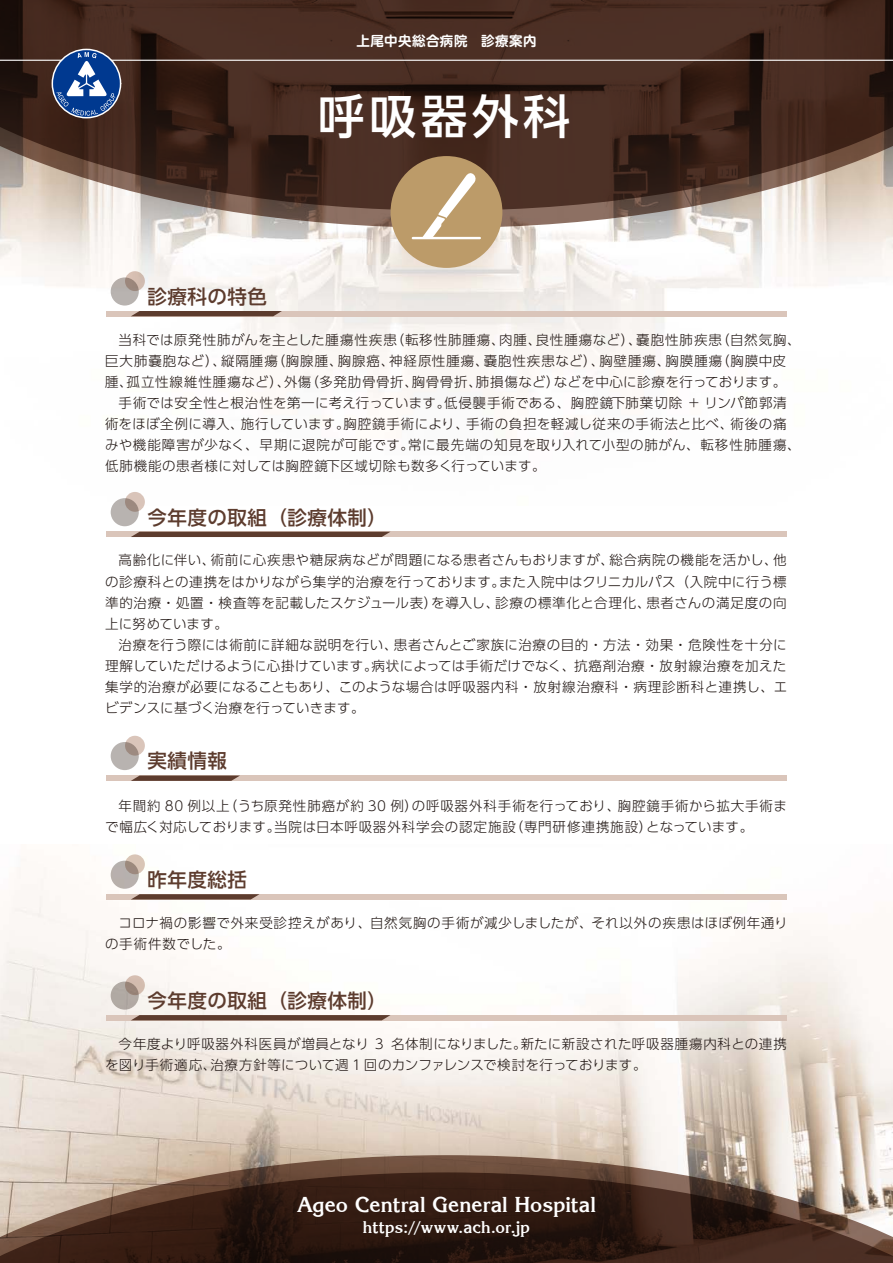
<style>
.page{position:relative;width:893px;height:1263px;background:#fff}
.page>*{position:absolute;margin:0;border:0;box-sizing:border-box;transform-origin:0 0}
.t1{font:500 46.65px "UD Shin Go Pro";letter-spacing:.1em;color:#fff}
.t2{font:700 21px "Korinna";letter-spacing:-.005em;color:#fff}
.t3{font:500 19.5px "UD Shin Go Pro";letter-spacing:.025em;color:#5d3c2e}
.t4{font:700 16.5px "Korinna";color:#fff}
.t5{font:300 13.5px/21px "UD Shin Go Pro";letter-spacing:.045em;color:#221815}
.t6{font:700 13.5px "Shin M Go Pro De";letter-spacing:.035em;color:#fff}
</style>
<div class="page">
<img style="left:0;top:228px;width:893px;height:276px">
<img style="left:0;top:858px;width:893px;height:297px">
<svg style="left:0;top:211px;width:893px;height:17px"></svg>
<svg style="left:0;top:0;width:893px;height:211px;background:#4f362c"></svg>
<svg style="left:0;top:1155px;width:893px;height:17px;background:#b29e8e"></svg>
<svg style="left:0;top:1172px;width:893px;height:91px;background:#503b30"></svg>
<div style="left:111px;top:277px;width:28px;height:29px;background:#b8b3b0;border-radius:50%"></div>
<svg style="left:125px;top:271px;width:20px;height:20px"></svg>
<div style="left:106px;top:311px;width:681px;height:5px;background:#dac5ba"></div>
<svg style="left:131px;top:311px;width:151px;height:5px"></svg>
<div style="left:111px;top:498px;width:28px;height:28px;background:#b8b3b0;border-radius:50%"></div>
<svg style="left:125px;top:492px;width:20px;height:20px"></svg>
<div style="left:106px;top:532px;width:681px;height:5px;background:#dac5ba"></div>
<hr style="left:0;top:60px;width:893px;height:1px;background:#fff">
<svg style="left:52px;top:22px;width:67px;height:135px;background:#434459"></svg>
<svg style="left:131px;top:532px;width:259px;height:5px"></svg>
<div style="left:391px;top:156px;width:111px;height:112px;background:#bc9b69;border-radius:50%"></div>
<svg style="left:422px;top:173px;width:55px;height:64px"></svg>
<hr style="left:413px;top:237px;width:67px;height:2px;background:#fff">
<div style="left:111px;top:742px;width:28px;height:28px;background:#b8b3b0;border-radius:50%"></div>
<svg style="left:125px;top:736px;width:20px;height:20px"></svg>
<div style="left:106px;top:775px;width:681px;height:6px;background:#dac5ba"></div>
<div style="left:111px;top:861px;width:28px;height:28px;background:#b8b3b0;border-radius:50%"></div>
<svg style="left:125px;top:854px;width:20px;height:20px"></svg>
<div style="left:106px;top:894px;width:681px;height:5px;background:#dac5ba"></div>
<div style="left:111px;top:981px;width:28px;height:29px;background:#b1a9a4;border-radius:50%"></div>
<svg style="left:125px;top:975px;width:20px;height:20px"></svg>
<div style="left:106px;top:1015px;width:681px;height:5px;background:#dac5ba"></div>
<svg style="left:131px;top:775px;width:109px;height:6px"></svg>
<svg style="left:132px;top:894px;width:127px;height:5px"></svg>
<svg style="left:131px;top:1015px;width:259px;height:5px"></svg>
<p class="t6" style="left:356px;top:30px;width:182px">上尾中央総合病院　診療案内</p>
<h1 class="t1" style="left:318px;top:79px;width:254px">呼吸器外科</h1>
<h3 class="t3" style="left:148px;top:281px;width:121px">診療科の特色</h3>
<p class="t5" style="left:105px;top:329px;width:697px;text-indent:14px">当科では原発性肺がんを主とした腫瘍性疾患（転移性肺腫瘍、肉腫、良性腫瘍など）、嚢胞性肺疾患（自然気胸、巨大肺嚢胞など）、縦隔腫瘍（胸腺腫、胸腺癌、神経原性腫瘍、嚢胞性疾患など）、胸壁腫瘍、胸膜腫瘍（胸膜中皮腫、孤立性線維性腫瘍など）、外傷（多発肋骨骨折、胸骨骨折、肺損傷など）などを中心に診療を行っております。</p>
<p class="t5" style="left:105px;top:392px;width:697px;text-indent:14px">手術では安全性と根治性を第一に考え行っています。低侵襲手術である、胸腔鏡下肺葉切除 + リンパ節郭清術をほぼ全例に導入、施行しています。胸腔鏡手術により、手術の負担を軽減し従来の手術法と比べ、術後の痛みや機能障害が少なく、早期に退院が可能です。常に最先端の知見を取り入れて小型の肺がん、転移性肺腫瘍、低肺機能の患者様に対しては胸腔鏡下区域切除も数多く行っています。</p>
<h3 class="t3" style="left:148px;top:501px;width:241px">今年度の取組（診療体制）</h3>
<p class="t5" style="left:105px;top:549px;width:683px;text-align:justify;text-indent:14px">高齢化に伴い、術前に心疾患や糖尿病などが問題になる患者さんもおりますが、総合病院の機能を活かし、他の診療科との連携をはかりながら集学的治療を行っております。また入院中はクリニカルパス（入院中に行う標準的治療・処置・検査等を記載したスケジュール表）を導入し、診療の標準化と合理化、患者さんの満足度の向上に努めています。</p>
<p class="t5" style="left:105px;top:633px;width:684px;text-align:justify;text-indent:14px">治療を行う際には術前に詳細な説明を行い、患者さんとご家族に治療の目的・方法・効果・危険性を十分に理解していただけるように心掛けています。病状によっては手術だけでなく、抗癌剤治療・放射線治療を加えた集学的治療が必要になることもあり、このような場合は呼吸器内科・放射線治療科・病理診断科と連携し、エビデンスに基づく治療を行っていきます。</p>
<h3 class="t3" style="left:148px;top:745px;width:81px">実績情報</h3>
<p class="t5" style="left:105px;top:794px;width:683px;text-indent:14px">年間約 80 例以上（うち原発性肺癌が約 30 例）の呼吸器外科手術を行っており、胸腔鏡手術から拡大手術まで幅広く対応しております。当院は日本呼吸器外科学会の認定施設（専門研修連携施設）となっています。</p>
<h3 class="t3" style="left:148px;top:864px;width:101px">昨年度総括</h3>
<p class="t5" style="left:105px;top:912px;width:684px;text-indent:14px">コロナ禍の影響で外来受診控えがあり、自然気胸の手術が減少しましたが、それ以外の疾患はほぼ例年通りの手術件数でした。</p>
<h3 class="t3" style="left:148px;top:985px;width:241px">今年度の取組（診療体制）</h3>
<p class="t5" style="left:105px;top:1033px;width:683px;text-indent:14px">今年度より呼吸器外科医員が増員となり 3 名体制になりました。新たに新設された呼吸器腫瘍内科との連携を図り手術適応、治療方針等について週 1 回のカンファレンスで検討を行っております。</p>
<h2 class="t2" style="left:297px;top:1192px;width:300px">Ageo Central General Hospital</h2>
<p class="t4" style="left:363px;top:1217px;width:169px">https://www.ach.or.jp</p>
</div>
